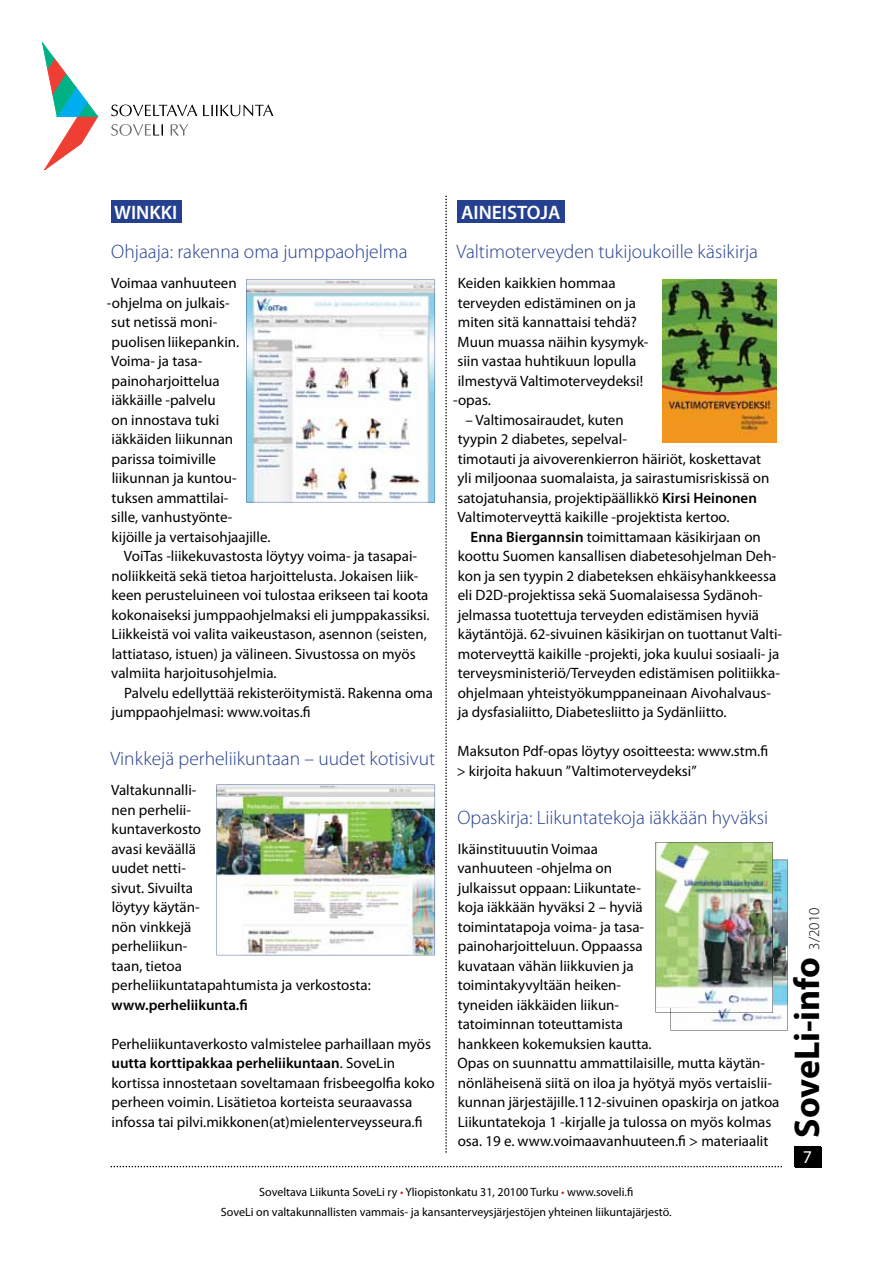
<style>
.page{position:relative;width:893px;height:1263px;background:#fff}
.page>*{position:absolute;margin:0;border:0;box-sizing:border-box;transform-origin:0 0}
.t1{font:700 36px "Myriad Pro";color:#000}
.t2{font:300 19.5px "Myriad Pro";color:#25408f}
.t3{font:600 19.5px "Myriad Pro";color:#fff}
.t4{font:18px "Myriad Pro";color:#fff}
.t5{font:15px/19.5px "Myriad Pro";color:#000}
.t6{font:600 15px "Myriad Pro";color:#000}
.t7{font:300 15px "Myriad Pro";color:#000}
.t8{font:12px/19.5px "Myriad Pro";color:#000;text-align:center}
.s1{font-weight:600}
.s2{color:#d2232a}
</style>
<div class="page">
<svg style="left:111px;top:1166px;width:671px;height:1px"></svg>
<div style="left:795px;top:1147px;width:26px;height:20px;background:#000"></div>
<div style="left:794px;top:1147px;width:26px;height:20px;background:#000"></div>
<svg style="left:445px;top:196px;width:2px;height:957px"></svg>
<svg style="left:43px;top:43px;width:55px;height:128px"></svg>
<svg style="left:111px;top:124px;width:52px;height:12px"></svg>
<svg style="left:171px;top:124px;width:17px;height:12px"></svg>
<svg style="left:111px;top:105px;width:86px;height:11px"></svg>
<svg style="left:203px;top:105px;width:70px;height:11px"></svg>
<div style="left:111px;top:200px;width:70px;height:23px;background:#25408f"></div>
<div style="left:457px;top:200px;width:108px;height:23px;background:#25408f"></div>
<img style="left:217px;top:784px;width:218px;height:171px">
<svg style="left:246px;top:280px;width:189px;height:222px"></svg>
<img style="left:662px;top:280px;width:115px;height:162px">
<img style="left:656px;top:842px;width:132px;height:188px">
<h2 class="t3" style="left:114px;top:200px;width:65px">WINKKI</h2>
<h2 class="t2" style="left:111px;top:241px;width:298px">Ohjaaja: rakenna oma jumppaohjelma</h2>
<p class="t5" style="left:111px;top:273px;width:127px">Voimaa vanhuuteen</p>
<p class="t5" style="left:107px;top:292px;width:124px">-ohjelma on julkais-</p>
<p class="t5" style="left:111px;top:312px;width:108px">sut netissä moni-</p>
<p class="t5" style="left:112px;top:331px;width:129px">puolisen liikepankin.</p>
<p class="t5" style="left:111px;top:351px;width:93px">Voima- ja tasa-</p>
<p class="t5" style="left:112px;top:370px;width:110px">painoharjoittelua</p>
<p class="t5" style="left:112px;top:390px;width:106px">iäkkäille -palvelu</p>
<p class="t5" style="left:112px;top:409px;width:109px">on innostava tuki</p>
<p class="t5" style="left:112px;top:429px;width:123px">iäkkäiden liikunnan</p>
<p class="t5" style="left:112px;top:448px;width:106px">parissa toimiville</p>
<p class="t5" style="left:112px;top:468px;width:126px">liikunnan ja kuntou-</p>
<p class="t5" style="left:112px;top:487px;width:118px">tuksen ammattilai-</p>
<p class="t5" style="left:111px;top:507px;width:123px">sille, vanhustyönte-</p>
<p class="t5" style="left:112px;top:526px;width:160px">kijöille ja vertaisohjaajille.</p>
<p class="t5" style="left:124px;top:546px;width:295px">VoiTas -liikekuvastosta löytyy voima- ja tasapai-</p>
<p class="t5" style="left:112px;top:565px;width:308px">noliikkeitä sekä tietoa harjoittelusta. Jokaisen liik-</p>
<p class="t5" style="left:112px;top:585px;width:318px">keen perusteluineen voi tulostaa erikseen tai koota</p>
<p class="t5" style="left:112px;top:604px;width:320px">kokonaiseksi jumppaohjelmaksi eli jumppakassiksi.</p>
<p class="t5" style="left:112px;top:624px;width:317px">Liikkeistä voi valita vaikeustason, asennon (seisten,</p>
<p class="t5" style="left:112px;top:643px;width:305px">lattiataso, istuen) ja välineen. Sivustossa on myös</p>
<p class="t5" style="left:111px;top:663px;width:167px">valmiita harjoitusohjelmia.</p>
<p class="t5" style="left:124px;top:682px;width:310px">Palvelu edellyttää rekisteröitymistä. Rakenna oma</p>
<p class="t5" style="left:111px;top:702px;width:201px">jumppaohjelmasi: www.voitas.fi</p>
<h2 class="t2" style="left:110px;top:748px;width:326px">Vinkkejä perheliikuntaan – uudet kotisivut</h2>
<p class="t5" style="left:111px;top:780px;width:261px">Valtakunnalli-<br>nen perhelii-<br>kuntaverkosto<br>avasi keväällä<br>uudet netti-<br>sivut. Sivuilta<br>löytyy käytän-<br>nön vinkkejä<br>perheliikun-<br>taan, tietoa<br>perheliikuntatapahtumista ja verkostosta:</p>
<p class="t6" style="left:112px;top:995px;width:138px">www.perheliikunta.fi</p>
<p class="t5" style="left:112px;top:1033px;width:325px">Perheliikuntaverkosto valmistelee parhaillaan myös <span class="s1">uutta korttipakkaa perheliikuntaan</span>. SoveLin kortissa innostetaan soveltamaan frisbeegolfia koko perheen voimin. Lisätietoa korteista seuraavassa infossa tai pilvi.mikkonen(at)mielenterveysseura.fi</p>
<h2 class="t3" style="left:461px;top:200px;width:101px">AINEISTOJA</h2>
<h2 class="t2" style="left:457px;top:241px;width:303px">Valtimoterveyden tukijoukoille käsikirja</h2>
<p class="t5" style="left:458px;top:273px;width:159px">Keiden kaikkien hommaa</p>
<p class="t5" style="left:458px;top:292px;width:180px">terveyden edistäminen on ja</p>
<p class="t5" style="left:458px;top:312px;width:180px">miten sitä kannattaisi tehdä?</p>
<p class="t5" style="left:458px;top:331px;width:192px">Muun muassa näihin kysymyk-</p>
<p class="t5" style="left:457px;top:351px;width:180px">siin vastaa huhtikuun lopulla</p>
<p class="t5" style="left:458px;top:370px;width:187px">ilmestyvä Valtimoterveydeksi!</p>
<p class="t5" style="left:453px;top:390px;width:39px">-opas.</p>
<p class="t5" style="left:457px;top:409px;width:313px;text-indent:8px">– Valtimosairaudet, kuten<br>tyypin 2 diabetes, sepelval-<br>timotauti ja aivoverenkierron häiriöt, koskettavat yli miljoonaa suomalaista, ja sairastumisriskissä on satojatuhansia, projektipäällikkö <span class="s1">Kirsi Heinonen </span>Valtimoterveyttä kaikille -projektista kertoo.</p>
<p class="t5" style="left:458px;top:526px;width:326px;text-indent:13px"><span class="s1">Enna Biergannsin</span> toimittamaan käsikirjaan on koottu Suomen kansallisen diabetesohjelman Deh&shy;kon ja sen tyypin 2 diabeteksen ehkäisyhankkeessa eli D2D-projektissa sekä Suomalaisessa Sydänoh&shy;jelmassa tuotettuja terveyden edistämisen hyviä käytäntöjä. 62-sivuinen käsikirjan on tuottanut Valti&shy;moterveyttä kaikille -projekti, joka kuului sosiaali- ja terveysministeriö/Terveyden edistämisen politiikka&shy;ohjelmaan yhteistyökumppaneinaan Aivohalvaus&shy;ja dysfasialiitto, Diabetesliitto ja Sydänliitto.</p>
<p class="t5" style="left:457px;top:741px;width:313px">Maksuton Pdf-opas löytyy osoitteesta: www.stm.fi &gt; kirjoita hakuun ”Valtimoterveydeksi”</p>
<h2 class="t2" style="left:457px;top:806px;width:312px">Opaskirja: Liikuntatekoja iäkkään hyväksi</h2>
<p class="t5" style="left:457px;top:838px;width:324px">Ikäinstituuutin Voimaa<br>vanhuuteen -ohjelma on<br>julkaissut oppaan: Liikuntate-<br>koja iäkkään hyväksi 2 – hyviä<br>toimintatapoja voima- ja tasa-<br>painoharjoitteluun. Oppaassa<br>kuvataan vähän liikkuvien ja<br>toimintakyvyltään heiken-<br>tyneiden iäkkäiden liikun-<br>tatoiminnan toteuttamista<br>hankkeen kokemuksien kautta.<br>Opas on suunnattu ammattilaisille, mutta käytän&shy;nönläheisenä siitä on iloa ja hyötyä myös vertaislii&shy;kunnan järjestäjille.112-sivuinen opaskirja on jatkoa Liikuntatekoja 1 -kirjalle ja tulossa on myös kolmas osa. 19 e. www.voimaavanhuuteen.fi &gt; materiaalit</p>
<p class="t8" style="left:221px;top:1182px;width:452px">Soveltava Liikunta SoveLi ry <span class="s2">•</span> Yliopistonkatu 31, 20100 Turku <span class="s2">•</span> www.soveli.fi<br>SoveLi on valtakunnallisten vammais- ja kansanterveysjärjestöjen yhteinen liikuntajärjestö.</p>
<p class="t7" style="left:806px;top:949px;width:43px;rotate:-90deg">3/2010</p>
<h1 class="t1" style="left:784px;top:1138px;width:183px;rotate:-90deg">SoveLi-info</h1>
<p class="t4" style="left:803px;top:1145px;width:11px">7</p>
</div>
